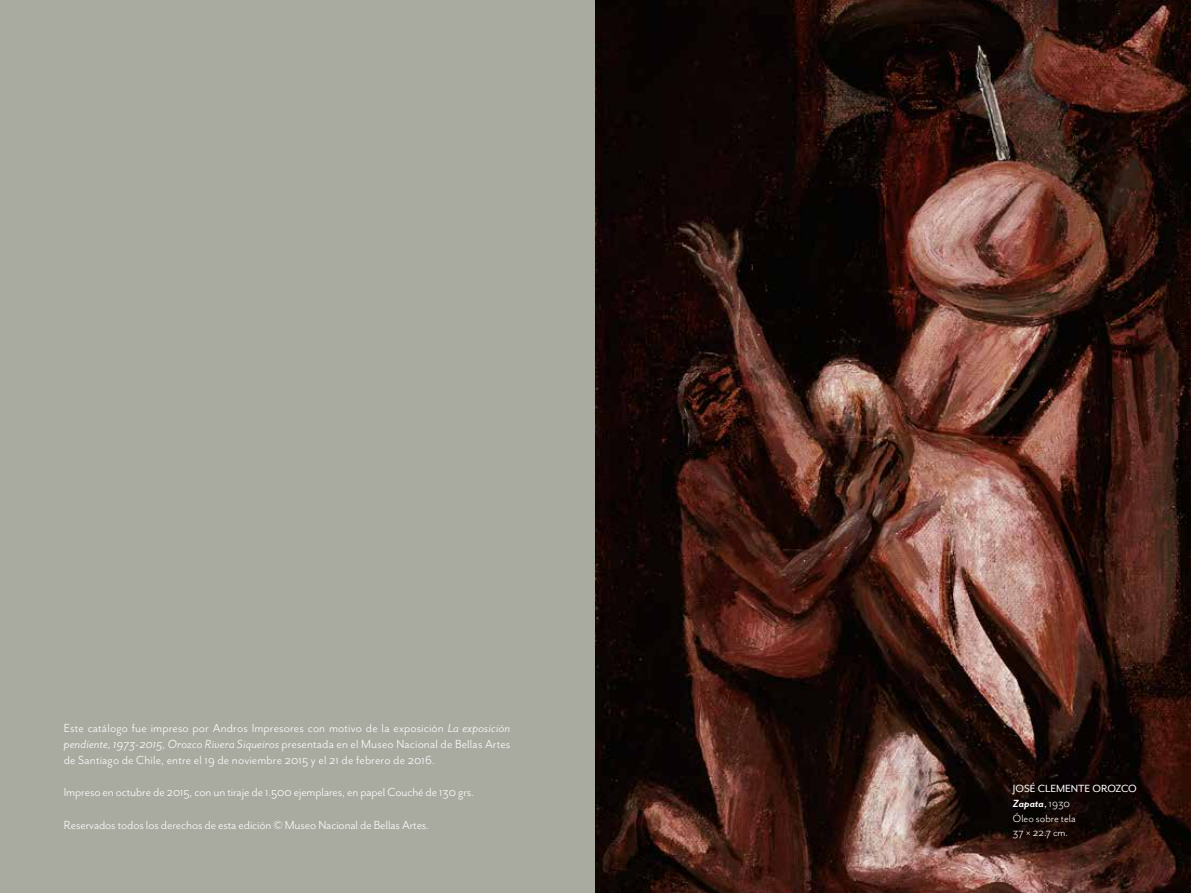
<style>
.page{position:relative;width:1191px;height:893px;background:#fff}
.page>*{position:absolute;margin:0;border:0;box-sizing:border-box;transform-origin:0 0}
.t1{font:13.5px/16.2px "Mr Eaves San OT";letter-spacing:-.01em;color:#fff;text-align:justify}
.t2{font:12px/15px "Mr Eaves San OT";color:#fff}
.t3{font:12px "Mr Eaves San OT";color:#fff}
.s1{font-style:italic}
.s2{font-weight:700;font-style:italic}
.s3{font-style:inherit}
</style>
<div class="page">
<div style="left:0;top:0;width:623px;height:893px;background:#a9aaa0"></div>
<img style="left:595px;top:0;width:596px;height:893px">
<p class="t1" style="left:64px;top:720px;width:448px">Este catálogo fue impreso por Andros Impresores con motivo de la exposición <span class="s1">La exposición pendiente, 1973-2015, Orozco Rivera Siqueiros</span> presentada en el Museo Nacional de Bellas Artes de Santiago de Chile, entre el 19 de noviembre 2015 y el 21 de febrero de 2016.</p>
<p class="t1" style="left:64px;top:784px;width:412px">Impreso en octubre de 2015, con un tiraje de 1.500 ejemplares, en papel Couché de 130 grs.</p>
<p class="t1" style="left:64px;top:817px;width:367px">Reservados todos los derechos de esta edición © Museo Nacional de Bellas Artes.</p>
<p class="t2" style="left:1013px;top:781px;width:125px">JOSÉ CLEMENTE OROZCO<br><span class="s2">Zapata</span>, <span class="s3">1930<br>Óleo sobre tela</span></p>
<p class="t3" style="left:1013px;top:825px;width:57px">37 × 22.7 cm.</p>
</div>
